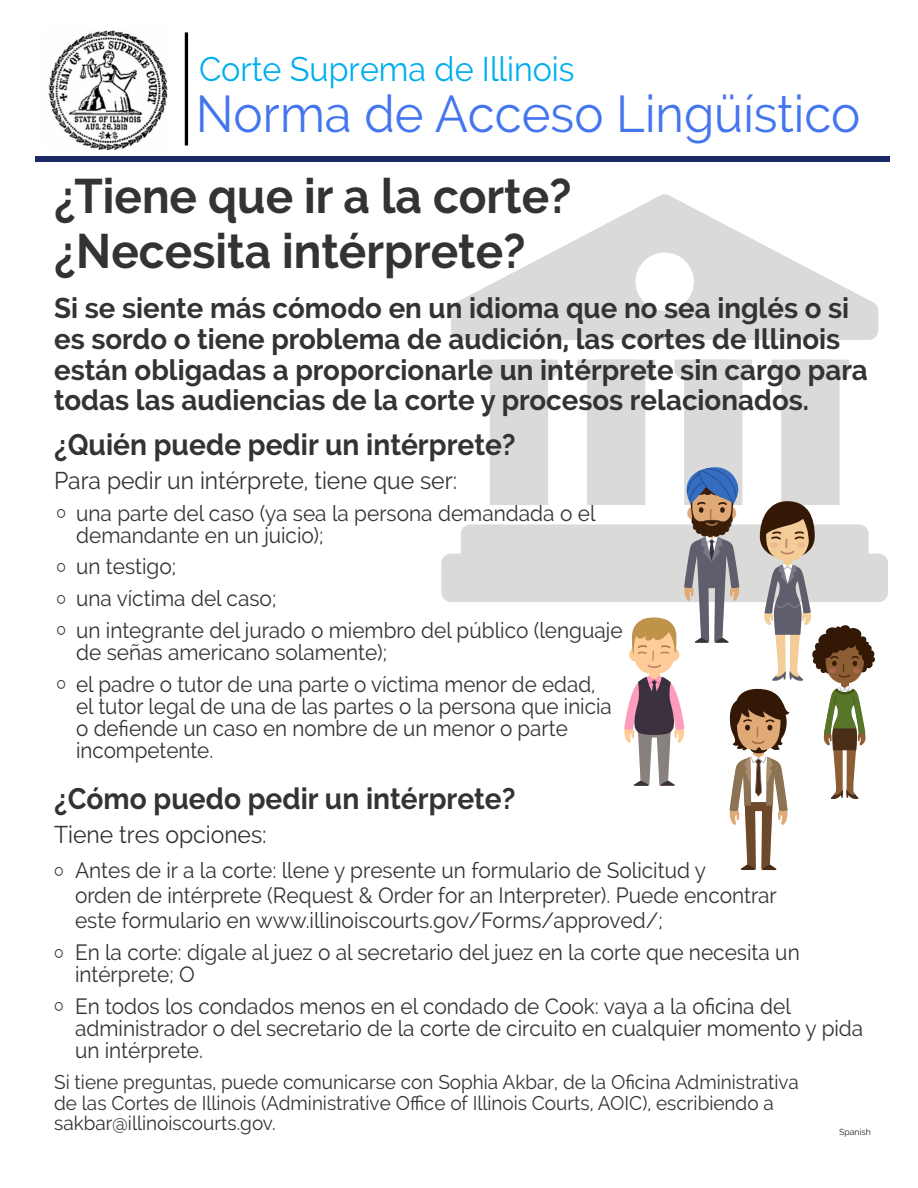
<style>
.page{position:relative;width:918px;height:1188px;background:#fff}
.page>*{position:absolute;margin:0;border:0;box-sizing:border-box;transform-origin:0 0}
.t1{font:51.6px "Raleway";color:#4375ef;scale:.95 1}
.t2{font:700 48.3px/54.9px "Raleway";color:#333;scale:.95 1}
.t3{font:34.05px "Raleway";color:#00aeee;scale:.95 1}
.t4{font:700 29.7px "Raleway";color:#333;scale:.95 1}
.t5{font:700 28.5px/30.8px "Raleway";color:#333}
.t6{font:24.15px "Raleway";color:#333;scale:.95 1}
.t7{font:21.9px/21.9px "Raleway";color:#333;scale:.95 1}
.t8{font:21.9px/21.9px "Raleway";color:#333;scale:.94 1}
.t9{font:19.8px/20.9px "Raleway";color:#333;scale:.96 1}
.t10{font:8.85px "Raleway";color:#231f20}
</style>
<div class="page">
<div style="left:35px;top:156px;width:855px;height:6px;background:#1b2966"></div>
<hr style="left:185px;top:32px;width:3px;height:114px;background:#000">
<svg style="left:441px;top:194px;width:447px;height:408px;fill:#dadbd9"></svg>
<svg style="left:624px;top:467px;width:251px;height:403px"></svg>
<img style="left:48px;top:30px;width:120px;height:120px">
<p class="t3" style="left:199px;top:49px;width:397px">Corte Suprema de Illinois</p>
<p class="t1" style="left:196px;top:84px;width:701px">Norma de Acceso Lingüístico</p>
<p class="t2" style="left:54px;top:168px;width:546px">¿Tiene que ir a la corte? ¿Necesita intérprete?</p>
<p class="t5" style="left:54px;top:293px;width:815px">Si se siente más cómodo en un idioma que no sea inglés o si es sordo o tiene problema de audición, las cortes de Illinois están obligadas a proporcionarle un intérprete sin cargo para todas las audiencias de la corte y procesos relacionados.</p>
<p class="t4" style="left:54px;top:427px;width:487px">¿Quién puede pedir un intérprete?</p>
<p class="t6" style="left:54px;top:466px;width:426px">Para pedir un intérprete, tiene que ser:</p>
<p class="t7" style="left:76px;top:502px;width:548px;text-indent:-20px">⁰ una parte del caso (ya sea la persona demandada o el demandante en un juicio);</p>
<p class="t7" style="left:56px;top:551px;width:598px;line-height:31.8px">⁰ un testigo;<br>⁰ una víctima del caso;<br>⁰ un integrante del jurado o miembro del público (lenguaje</p>
<p class="t7" style="left:56px;top:636px;width:569px;line-height:31.8px;text-indent:20px">de señas americano solamente);<br>⁰ el padre o tutor de una parte o víctima menor de edad,</p>
<p class="t8" style="left:76px;top:695px;width:571px">el tutor legal de una de las partes o la persona que inicia o defiende un caso en nombre de un menor o parte incompetente.</p>
<p class="t4" style="left:54px;top:782px;width:487px">¿Cómo puedo pedir un intérprete?</p>
<p class="t6" style="left:54px;top:821px;width:225px">Tiene tres opciones:</p>
<p class="t7" style="left:75px;top:858px;width:740px;line-height:25px;text-indent:-21px">⁰ Antes de ir a la corte: llene y presente un formulario de Solicitud y<br>orden de intérprete (Request &amp; Order for an Interpreter). Puede encontrar este formulario en www.illinoiscourts.gov/Forms/approved/;</p>
<p class="t7" style="left:75px;top:941px;width:764px;text-indent:-21px">⁰ En la corte: dígale al juez o al secretario del juez en la corte que necesita un intérprete; O</p>
<p class="t7" style="left:75px;top:995px;width:831px;text-indent:-21px">⁰ En todos los condados menos en el condado de Cook: vaya a la oficina del administrador o del secretario de la corte de circuito en cualquier momento y pida un intérprete.</p>
<p class="t9" style="left:54px;top:1071px;width:777px">Si tiene preguntas, puede comunicarse con Sophia Akbar, de la Oficina Administrativa de las Cortes de Illinois (Administrative Office of Illinois Courts, AOIC), escribiendo a sakbar@illinoiscourts.gov.</p>
<p class="t10" style="left:839px;top:1127px;width:33px">Spanish</p>
</div>
